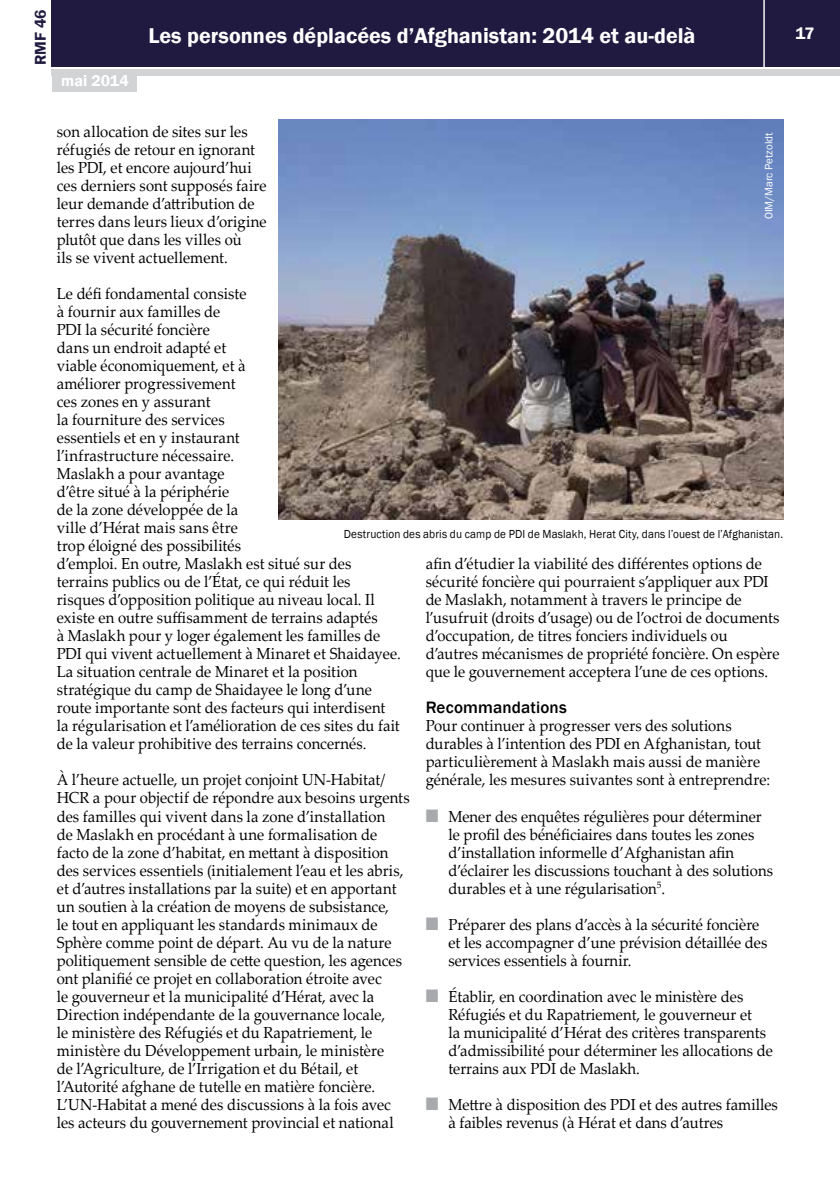
<style>
.page{position:relative;width:840px;height:1191px;background:#fff}
.page>*{position:absolute;margin:0;border:0;box-sizing:border-box;transform-origin:0 0}
.t1{font:600 22px "Franklin Gothic";color:#fff}
.t2{font:500 17px "Franklin Gothic";letter-spacing:.01em;color:#000}
.t3{font:600 17px "Franklin Gothic";color:#fff}
.t4{font:16px/18px "Palatino Linotype";color:#000;scale:.93 1}
.t5{font:600 16px "Franklin Gothic";color:#fff}
.t6{font:600 16px "Franklin Gothic";color:#211a40}
.t7{font:12px "Franklin Gothic";letter-spacing:.015em;color:#000;scale:.93 1}
.t8{font:11px "Franklin Gothic";color:#fff}
.s1{color:#a7a9ac}
</style>
<div class="page">
<div style="left:52px;top:0;width:787px;height:66px;background:#211a40"></div>
<div style="left:52px;top:69px;width:787px;height:6px;background:#d1d3d4"></div>
<hr style="left:763px;top:0;width:1px;height:68px;background:#fff">
<div style="left:52px;top:74px;width:84px;height:18px;background:#d1d3d4"></div>
<img style="left:278px;top:119px;width:504px;height:400px">
<p class="t6" style="left:31px;top:65px;width:57px;rotate:-90deg">RMF 46</p>
<h1 class="t1" style="left:148px;top:22px;width:548px">Les personnes déplacées d’Afghanistan: 2014 et au-delà</h1>
<p class="t3" style="left:794px;top:23px;width:21px">17</p>
<p class="t5" style="left:61px;top:71px;width:69px">mai 2014</p>
<p class="t4" style="left:57px;top:122px;width:227px">son allocation de sites sur les réfugiés de retour en ignorant les PDI, et encore aujourd’hui ces derniers sont supposés faire leur demande d’attribution de terres dans leurs lieux d’origine plutôt que dans les villes où<br>ils se vivent actuellement.</p>
<p class="t4" style="left:57px;top:284px;width:371px">Le défi fondamental consiste<br>à fournir aux familles de<br>PDI la sécurité foncière<br>dans un endroit adapté et<br>viable économiquement, et à<br>améliorer progressivement<br>ces zones en y assurant<br>la fourniture des services<br>essentiels et en y instaurant<br>l’infrastructure nécessaire.<br>Maslakh a pour avantage<br>d’être situé à la périphérie<br>de la zone développée de la<br>ville d’Hérat mais sans être<br>trop éloigné des possibilités<br>d’emploi. En outre, Maslakh est situé sur des terrains publics ou de l’État, ce qui réduit les risques d’opposition politique au niveau local. Il existe en outre suffisamment de terrains adaptés<br>à Maslakh pour y loger également les familles de PDI qui vivent actuellement à Minaret et Shaidayee.<br>La situation centrale de Minaret et la position stratégique du camp de Shaidayee le long d’une route importante sont des facteurs qui interdisent la régularisation et l’amélioration de ces sites du fait de la valeur prohibitive des terrains concernés.</p>
<p class="t4" style="left:57px;top:770px;width:381px">À l’heure actuelle, un projet conjoint UN-Habitat/ HCR a pour objectif de répondre aux besoins urgents des familles qui vivent dans la zone d’installation<br>de Maslakh en procédant à une formalisation de facto de la zone d’habitat, en mettant à disposition des services essentiels (initialement l’eau et les abris, et d’autres installations par la suite) et en apportant un soutien à la création de moyens de subsistance,<br>le tout en appliquant les standards minimaux de Sphère comme point de départ. Au vu de la nature politiquement sensible de cette question, les agences ont planifié ce projet en collaboration étroite avec<br>le gouverneur et la municipalité d’Hérat, avec la Direction indépendante de la gouvernance locale,<br>le ministère des Réfugiés et du Rapatriement, le ministère du Développement urbain, le ministère<br>de l’Agriculture, de l’Irrigation et du Bétail, et l’Autorité afghane de tutelle en matière foncière.<br>L’UN-Habitat a mené des discussions à la fois avec les acteurs du gouvernement provincial et national</p>
<p class="t8" style="left:761px;top:219px;width:88px;rotate:-90deg">OIM/Marc Petzoldt</p>
<p class="t7" style="left:343px;top:526px;width:473px">Destruction des abris du camp de PDI de Maslakh, Herat City, dans l’ouest de l’Afghanistan.</p>
<p class="t4" style="left:425px;top:554px;width:382px">afin d’étudier la viabilité des différentes options de sécurité foncière qui pourraient s’appliquer aux PDI de Maslakh, notamment à travers le principe de l’usufruit (droits d’usage) ou de l’octroi de documents d’occupation, de titres fonciers individuels ou d’autres mécanismes de propriété foncière. On espère que le gouvernement acceptera l’une de ces options.</p>
<p class="t2" style="left:425px;top:697px;width:143px">Recommandations</p>
<p class="t4" style="left:425px;top:716px;width:371px">Pour continuer à progresser vers des solutions durables à l’intention des PDI en Afghanistan, tout particulièrement à Maslakh mais aussi de manière générale, les mesures suivantes sont à entreprendre:</p>
<p class="t4" style="left:448px;top:806px;width:350px;text-indent:-23px"><span class="s1">■</span> Mener des enquêtes régulières pour déterminer le profil des bénéficiaires dans toutes les zones d’installation informelle d’Afghanistan afin d’éclairer les discussions touchant à des solutions durables et à une régularisation<sup>5</sup>.</p>
<p class="t4" style="left:448px;top:914px;width:344px;text-indent:-23px"><span class="s1">■</span> Préparer des plans d’accès à la sécurité foncière et les accompagner d’une prévision détaillée des services essentiels à fournir.</p>
<p class="t4" style="left:448px;top:986px;width:350px;text-indent:-23px"><span class="s1">■</span> Établir, en coordination avec le ministère des Réfugiés et du Rapatriement, le gouverneur et<br>la municipalité d’Hérat des critères transparents d’admissibilité pour déterminer les allocations de terrains aux PDI de Maslakh.</p>
<p class="t4" style="left:448px;top:1094px;width:355px;text-indent:-23px"><span class="s1">■</span> Mettre à disposition des PDI et des autres familles à faibles revenus (à Hérat et dans d’autres</p>
</div>
